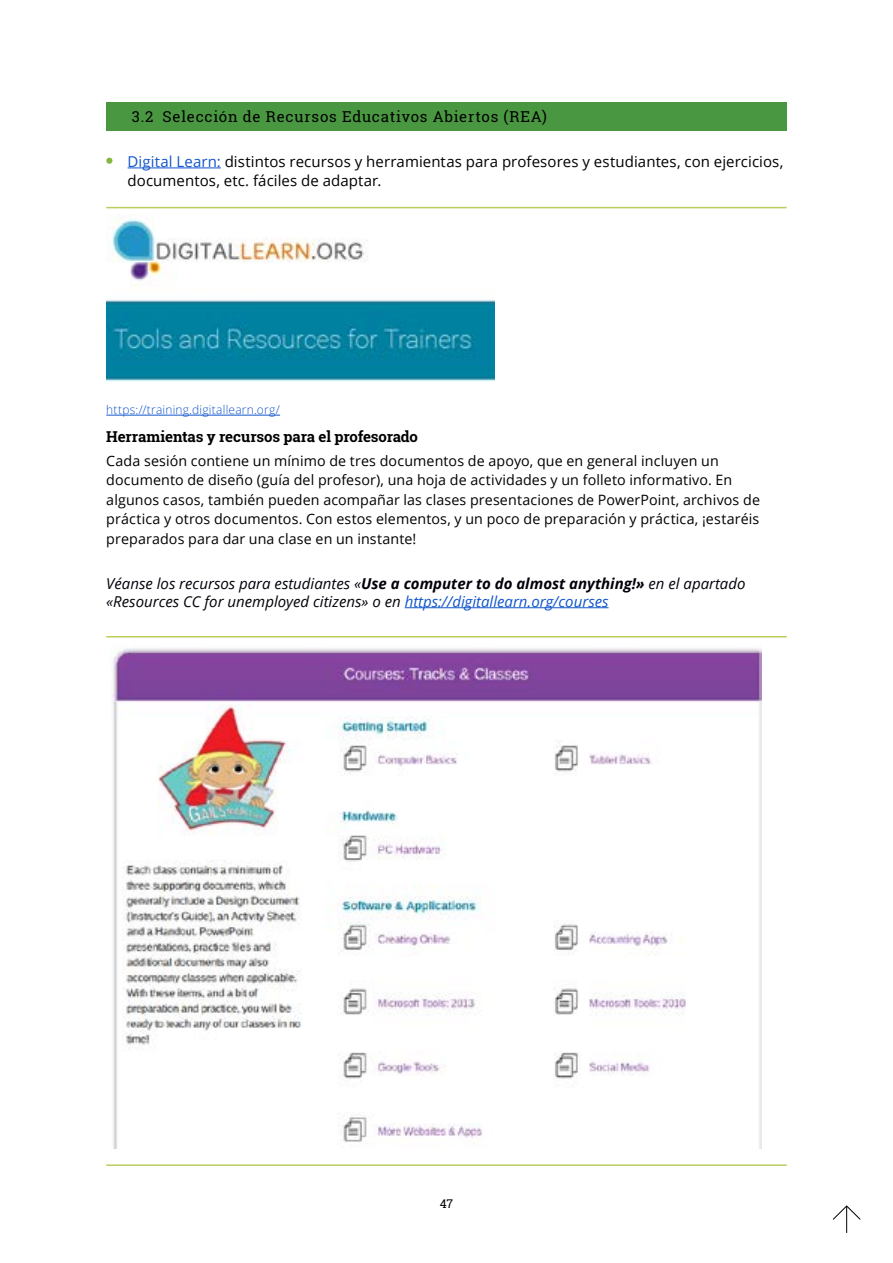
<style>
.page{position:relative;width:893px;height:1263px;background:#fff}
.page>*{position:absolute;margin:0;border:0;box-sizing:border-box;transform-origin:0 0}
.t1{font:italic 15px/18px "Open Sans";color:#00000a}
.t2{font:15px/19.5px "Open Sans";letter-spacing:.005em;color:#000}
.t3{font:15px "Roboto Slab";letter-spacing:.05em;color:#000}
.t4{font:700 15px "Roboto Slab";letter-spacing:-.01em;color:#000}
.t5{font:14.25px/19.5px "Open Sans";letter-spacing:.01em;color:#000}
.t6{font:300 12px "Open Sans";letter-spacing:.015em;color:#15c}
.t7{font:12px "Roboto Slab";color:#000}
.s1{color:#15c}
.s2{font-weight:700}
</style>
<div class="page">
<hr style="left:128px;top:168px;width:93px;height:1px;background:#15c">
<hr style="left:405px;top:607px;width:204px;height:1px;background:#15c">
<svg style="left:106px;top:158px;width:6px;height:6px"></svg>
<div style="left:106px;top:102px;width:681px;height:29px;background:#499740"></div>
<img style="left:106px;top:215px;width:389px;height:167px">
<hr style="left:106px;top:415px;width:174px;height:1px;background:#15c">
<img style="left:111px;top:648px;width:651px;height:501px">
<hr style="left:106px;top:1164px;width:681px;height:2px;background:#b9cd5c">
<hr style="left:106px;top:636px;width:681px;height:1px;background:#b9cd5c">
<hr style="left:106px;top:207px;width:681px;height:1px;background:#b9cd5c">
<svg style="left:832px;top:1205px;width:29px;height:28px"></svg>
<p class="t3" style="left:132px;top:106px;width:417px">3.2 Selección de Recursos Educativos Abiertos (REA)</p>
<p class="t2" style="left:128px;top:151px;width:657px"><span class="s1">Digital Learn:</span> distintos recursos y herramientas para profesores y estudiantes, con ejercicios, documentos, etc. fáciles de adaptar.</p>
<p class="t6" style="left:106px;top:402px;width:175px">https://training.digitallearn.org/</p>
<p class="t4" style="left:106px;top:426px;width:313px">Herramientas y recursos para el profesorado</p>
<p class="t5" style="left:106px;top:450px;width:655px">Cada sesión contiene un mínimo de tres documentos de apoyo, que en general incluyen un documento de diseño (guía del profesor), una hoja de actividades y un folleto informativo. En algunos casos, también pueden acompañar las clases presentaciones de PowerPoint, archivos de práctica y otros documentos. Con estos elementos, y un poco de preparación y práctica, ¡estaréis preparados para dar una clase en un instante!</p>
<p class="t1" style="left:106px;top:574px;width:641px">Véanse los recursos para estudiantes «<span class="s2">Use a computer to do almost anything!»</span> en el apartado «Resources CC for unemployed citizens» o en <span class="s1">https://digitallearn.org/courses</span></p>
<p class="t7" style="left:440px;top:1195px;width:15px">47</p>
</div>
